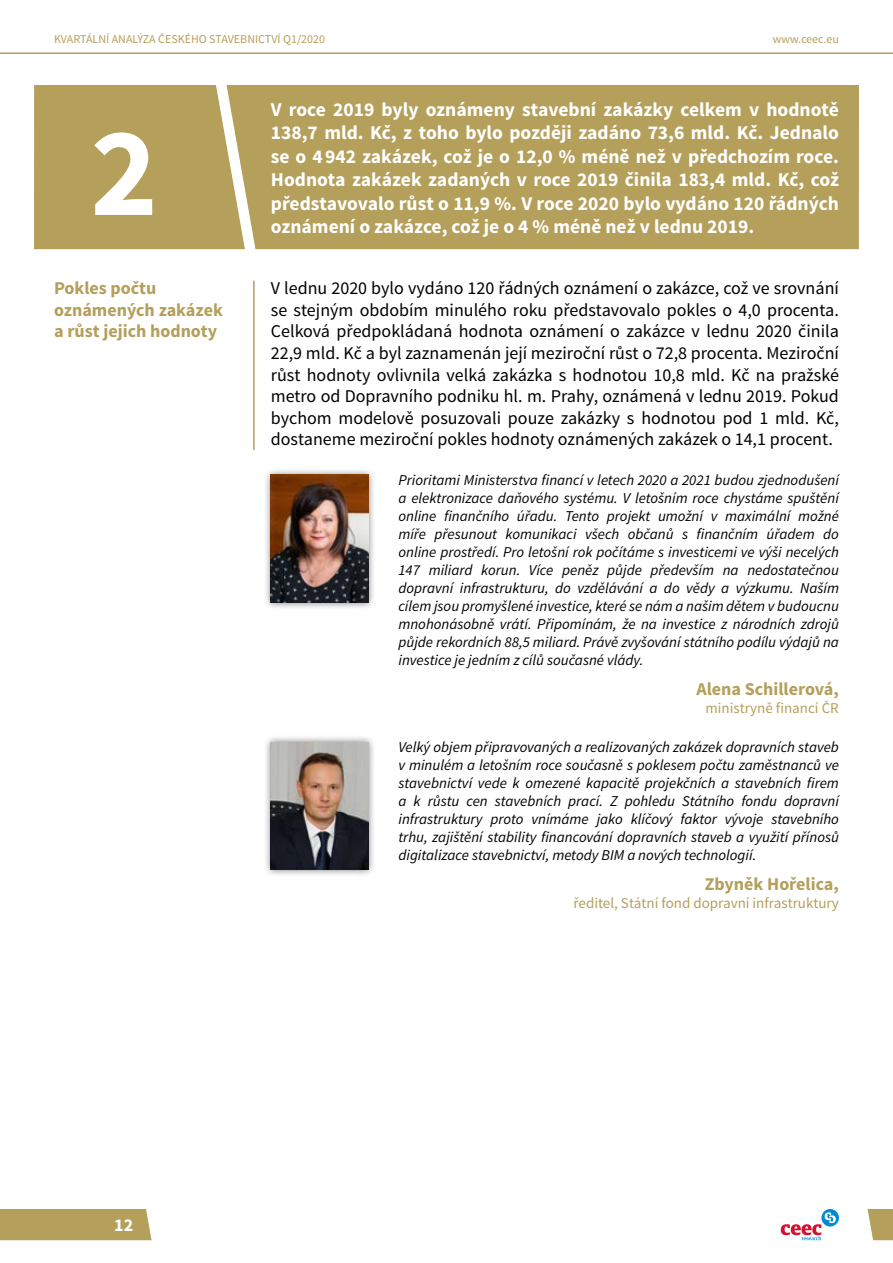
<style>
.page{position:relative;width:893px;height:1263px;background:#fff}
.page>*{position:absolute;margin:0;border:0;box-sizing:border-box;transform-origin:0 0}
.t1{font:700 127.5px "Source Sans Pro";color:#fff}
.t2{font:700 19.5px/23.4px "Source Sans Pro";color:#fff;text-align:justify}
.t3{font:18px/21.6px "Source Sans Pro";color:#000;text-align:justify}
.t4{font:700 18px/21.6px "Source Sans Pro";color:#b49f5b}
.t5{font:700 18px "Source Sans Pro";color:#fff}
.t6{font:italic 15px/18px "Source Sans Pro";color:#000;text-align:justify}
.t7{font:15px "Source Sans Pro";color:#b49f5b}
.t8{font:12px "Source Sans Pro";color:#b49f5b}
</style>
<div class="page">
<svg style="left:0;top:1209px;width:893px;height:31px"></svg>
<hr style="left:0;top:53px;width:893px;height:1px;background:#b49f5b">
<div style="left:245px;top:85px;width:614px;height:164px;background:#b49f5b"></div>
<div style="left:34px;top:85px;width:211px;height:164px;background:#b49f5b"></div>
<hr style="left:253px;top:281px;width:2px;height:169px;background:#b49f5b">
<div style="left:263px;top:467px;width:114px;height:143px;background:#000;opacity:.5"></div>
<img style="left:271px;top:475px;width:98px;height:127px">
<div style="left:263px;top:734px;width:114px;height:143px;background:#000;opacity:.5"></div>
<img style="left:271px;top:742px;width:98px;height:128px">
<p class="t8" style="left:54px;top:32px;width:273px">KVARTÁLNÍ ANALÝZA ČESKÉHO STAVEBNICTVÍ Q1/2020</p>
<p class="t8" style="left:773px;top:32px;width:68px">www.ceec.eu</p>
<h1 class="t1" style="left:90px;top:91px;width:69px">2</h1>
<p class="t4" style="left:54px;top:278px;width:170px">Pokles počtu oznámených zakázek a růst jejich hodnoty</p>
<p class="t2" style="left:271px;top:98px;width:570px">V roce 2019 byly oznámeny stavební zakázky celkem v hodnotě 138,7 mld. Kč, z toho bylo později zadáno 73,6 mld. Kč. Jednalo se o 4942 zakázek, což je o 12,0 % méně než v předchozím roce.<br>Hodnota zakázek zadaných v roce 2019 činila 183,4 mld. Kč, což představovalo růst o 11,9 %. V roce 2020 bylo vydáno 120 řádných oznámení o zakázce, což je o 4 % méně než v lednu 2019.</p>
<p class="t3" style="left:271px;top:278px;width:570px">V lednu 2020 bylo vydáno 120 řádných oznámení o zakázce, což ve srovnání se stejným obdobím minulého roku představovalo pokles o 4,0 procenta.<br>Celková předpokládaná hodnota oznámení o zakázce v lednu 2020 činila 22,9 mld. Kč a byl zaznamenán její meziroční růst o 72,8 procenta. Meziroční růst hodnoty ovlivnila velká zakázka s hodnotou 10,8 mld. Kč na pražské metro od Dopravního podniku hl. m. Prahy, oznámená v lednu 2019. Pokud bychom modelově posuzovali pouze zakázky s hodnotou pod 1 mld. Kč, dostaneme meziroční pokles hodnoty oznámených zakázek o 14,1 procent.</p>
<p class="t6" style="left:398px;top:471px;width:442px">Prioritami Ministerstva financí v letech 2020 a 2021 budou zjednodušení a elektronizace daňového systému. V letošním roce chystáme spuštění online finančního úřadu. Tento projekt umožní v maximální možné míře přesunout komunikaci všech občanů s finančním úřadem do online prostředí. Pro letošní rok počítáme s investicemi ve výši necelých 147 miliard korun. Více peněz půjde především na nedostatečnou dopravní infrastrukturu, do vzdělávání a do vědy a výzkumu. Naším cílem jsou promyšlené investice, které se nám a našim dětem v budoucnu mnohonásobně vrátí. Připomínám, že na investice z národních zdrojů půjde rekordních 88,5 miliard. Právě zvyšování státního podílu výdajů na investice je jedním z cílů současné vlády.</p>
<p class="t4" style="left:696px;top:679px;width:144px">Alena Schillerová,</p>
<p class="t7" style="left:705px;top:698px;width:135px">ministryně financí ČR</p>
<p class="t6" style="left:398px;top:738px;width:442px">Velký objem připravovaných a realizovaných zakázek dopravních staveb v minulém a letošním roce současně s poklesem počtu zaměstnanců ve stavebnictví vede k omezené kapacitě projekčních a stavebních firem a k růstu cen stavebních prací. Z pohledu Státního fondu dopravní infrastruktury proto vnímáme jako klíčový faktor vývoje stavebního trhu, zajištění stability financování dopravních staveb a využití přínosů digitalizace stavebnictví, metody BIM a nových technologií.</p>
<p class="t4" style="left:705px;top:874px;width:136px">Zbyněk Hořelica,</p>
<p class="t7" style="left:573px;top:894px;width:267px">ředitel, Státní fond dopravní infrastruktury</p>
<p class="t5" style="left:114px;top:1214px;width:21px">12</p>
</div>
